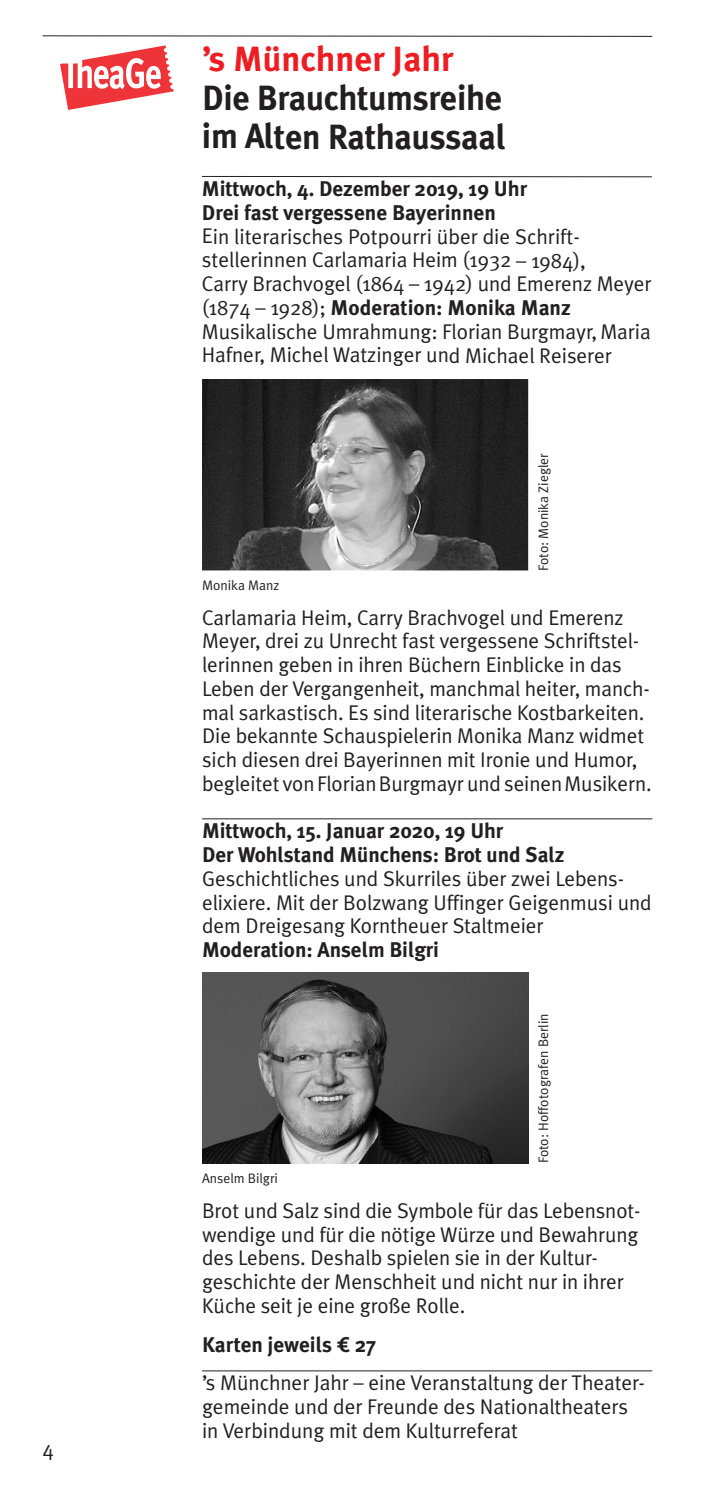
<style>
.page{position:relative;width:709px;height:1489px;background:#fff}
.page>*{position:absolute;margin:0;border:0;box-sizing:border-box;transform-origin:0 0}
.t1{font:700 35px/38.8px "Meta Plus";letter-spacing:-.01em;color:#231f20}
.t2{font:700 35px "Meta Plus";color:#ee1d23}
.t3{font:21.25px/23.8px "Meta Plus Normal";letter-spacing:-.005em;color:#231f20}
.t4{font:700 21.25px/23.8px "Meta Plus";color:#231f20}
.t5{font:13.75px "Meta Plus Normal";color:#231f20}
.s1{font-family:"Meta Plus Normal";font-weight:400}
.s2{font-family:"Meta Euro";font-weight:400}
</style>
<div class="page">
<hr style="left:202px;top:176px;width:450px;height:1px;background:#231f20">
<hr style="left:202px;top:818px;width:450px;height:1px;background:#231f20">
<hr style="left:202px;top:1370px;width:450px;height:1px;background:#231f20">
<hr style="left:43px;top:35px;width:609px;height:2px;background:#231f20">
<img style="left:202px;top:379px;width:326px;height:191px">
<svg style="left:60px;top:45px;width:114px;height:65px"></svg>
<img style="left:202px;top:972px;width:326px;height:191px">
<p class="t3" style="left:43px;top:1436px;width:13px">4</p>
<h1 class="t2" style="left:202px;top:38px;width:253px">’s Münchner Jahr</h1>
<h1 class="t1" style="left:202px;top:78px;width:305px">Die Brauchtumsreihe im Alten Rathaussaal</h1>
<p class="t4" style="left:202px;top:177px;width:327px">Mittwoch, 4. Dezember 2019, 19 Uhr<br>Drei fast vergessene Bayerinnen</p>
<p class="t3" style="left:202px;top:224px;width:451px">Ein literarisches Potpourri über die Schrift&shy;stellerinnen Carlamaria Heim (1932 – 1984),<br>Carry Brachvogel (1864 – 1942) und Emerenz Meyer</p>
<p class="t4" style="left:202px;top:296px;width:370px"><span class="s1">(1874 – 1928);</span> Moderation: Monika Manz</p>
<p class="t3" style="left:202px;top:319px;width:450px">Musikalische Umrahmung: Florian Burgmayr,Maria<br>Hafner, Michel Watzinger und Michael Reiserer</p>
<p class="t5" style="left:202px;top:577px;width:79px">Monika Manz</p>
<p class="t5" style="left:535px;top:571px;width:119px;rotate:-90deg">Foto: Monika Ziegler</p>
<p class="t3" style="left:202px;top:605px;width:451px">Carlamaria Heim, Carry Brachvogel und Emerenz Meyer, drei zu Unrecht fast vergessene Schriftstel&shy;lerinnen geben in ihren Büchern Einblicke in das Leben der Vergangenheit, manchmal heiter, manch&shy;mal sarkastisch. Es sind literarische Kostbarkeiten.<br>Die bekannte Schauspielerin Monika Manz widmet sich diesen drei Bayerinnen mit Ironie und Humor, begleitet vonFlorianBurgmayr und seinenMusikern.</p>
<p class="t4" style="left:202px;top:819px;width:364px">Mittwoch, 15. Januar 2020, 19 Uhr<br>Der Wohlstand Münchens: Brot und Salz</p>
<p class="t3" style="left:202px;top:866px;width:451px">Geschichtliches und Skurriles über zwei Lebens&shy;elixiere. Mit der Bolzwang Uffinger Geigenmusi und dem Dreigesang Korntheuer Staltmeier</p>
<p class="t4" style="left:202px;top:937px;width:238px">Moderation: Anselm Bilgri</p>
<p class="t5" style="left:202px;top:1169px;width:77px">Anselm Bilgri</p>
<p class="t5" style="left:535px;top:1163px;width:151px;rotate:-90deg">Foto: Hoffotografen Berlin</p>
<p class="t3" style="left:202px;top:1198px;width:440px">Brot und Salz sind die Symbole für das Lebensnot&shy;wendige und für die nötige Würze und Bewahrung des Lebens. Deshalb spielen sie in der Kultur&shy;geschichte der Menschheit und nicht nur in ihrer Küche seit je eine große Rolle.</p>
<p class="t4" style="left:202px;top:1332px;width:175px">Karten jeweils <span class="s2">7</span> 27</p>
<p class="t3" style="left:202px;top:1370px;width:444px">’s Münchner Jahr – eine Veranstaltung der Theater&shy;gemeinde und der Freunde des Nationaltheaters in Verbindung mit dem Kulturreferat</p>
</div>
